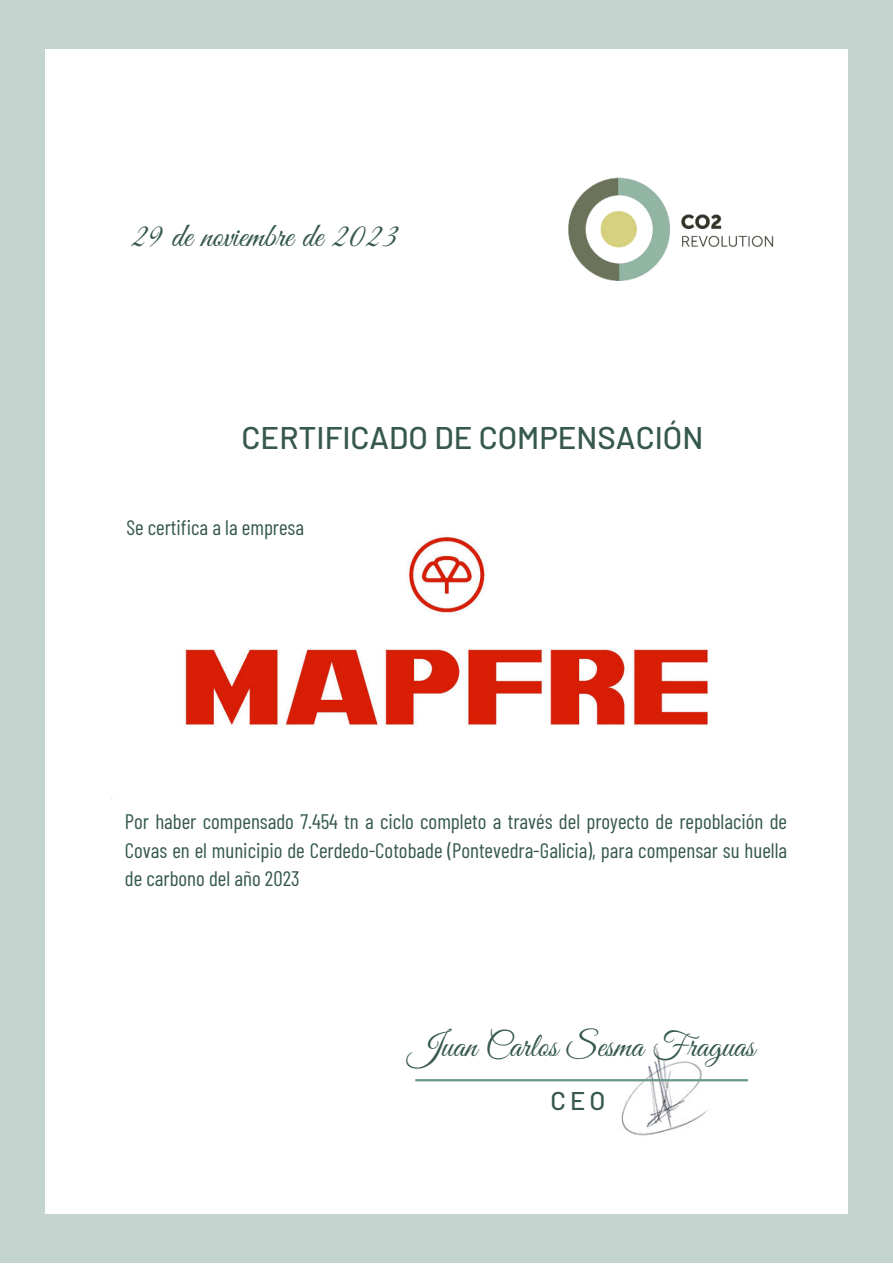
<style>
.page{position:relative;width:893px;height:1264px;background:#fff}
.page>*{position:absolute;margin:0;border:0;box-sizing:border-box;transform-origin:0 0}
.t1{font:34.05px "Great Vibes";color:#36594b}
.t2{font:500 31.35px "Barlow";color:#36594b}
.t3{font:500 25.65px "Barlow";color:#36594b}
.t4{font:21px/28.3px "Barlow Condensed";color:#36594b;text-align:justify}
</style>
<div class="page">
<div style="left:0;top:0;width:892px;height:48px;background:#c2d4cd"></div>
<img style="left:605px;top:1046px;width:125px;height:90px">
<hr style="left:415px;top:1079px;width:332px;height:2px;background:#679784">
<div style="left:0;top:1214px;width:892px;height:48px;background:#c2d4cd"></div>
<div style="left:0;top:0;width:44px;height:1262px;background:#c2d4cd"></div>
<div style="left:848px;top:0;width:44px;height:1262px;background:#c2d4cd"></div>
<img style="left:568px;top:177px;width:206px;height:104px">
<img style="left:185px;top:537px;width:523px;height:190px">
<h1 class="t1" style="left:131px;top:217px;width:268px">29 de noviembre de 2023</h1>
<h2 class="t2" style="left:241px;top:418px;width:463px">CERTIFICADO DE COMPENSACIÓN</h2>
<p class="t4" style="left:126px;top:511px;width:179px">Se certifica a la empresa</p>
<p class="t4" style="left:125px;top:805px;width:663px">Por haber compensado 7.454 tn a ciclo completo a través del proyecto de repoblación de Covas en el municipio de Cerdedo-Cotobade (Pontevedra-Galicia), para compensar su huella de carbono del año 2023</p>
<h1 class="t1" style="left:408px;top:1026px;width:348px">Juan Carlos Sesma Fraguas</h1>
<p class="t3" style="left:550px;top:1084px;width:57px">CEO</p>
</div>
